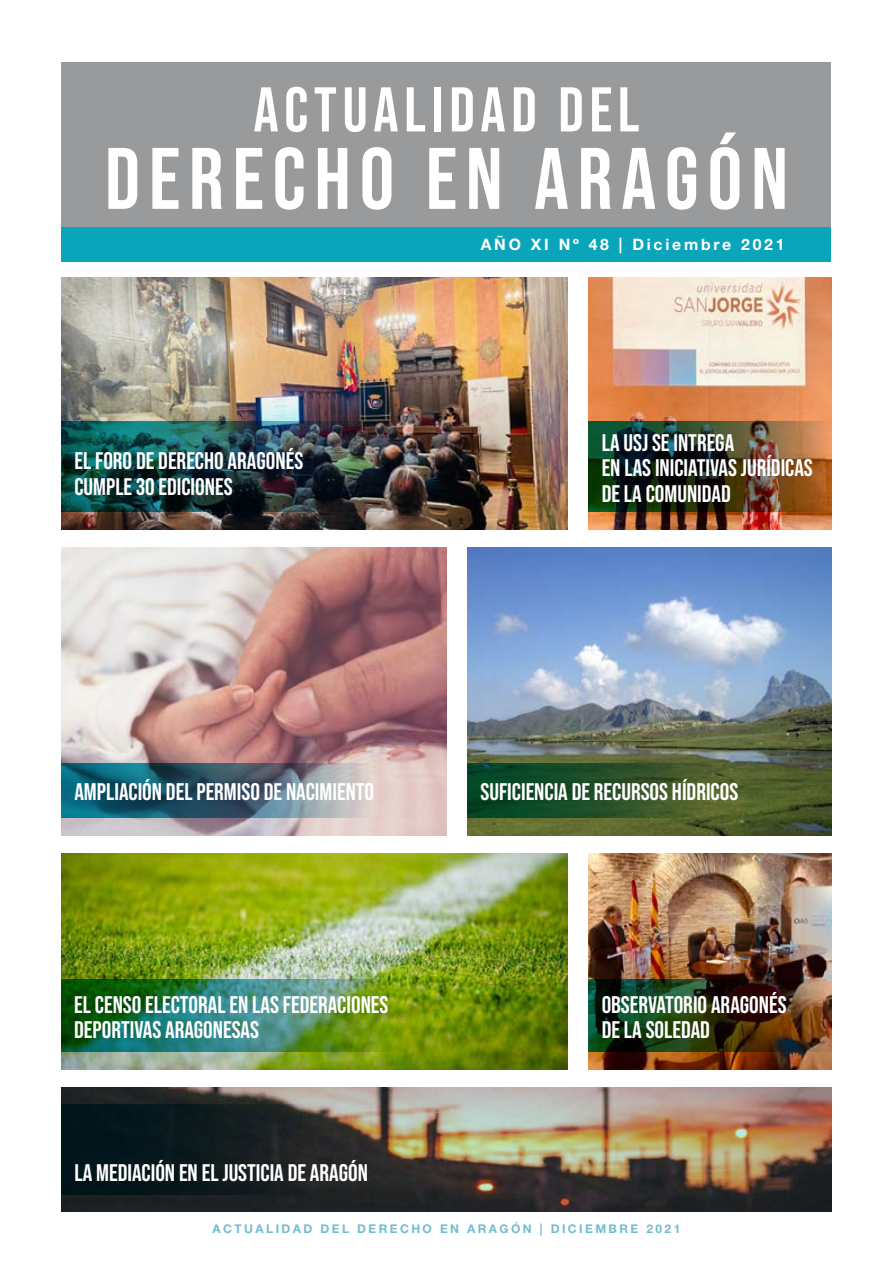
<style>
.page{position:relative;width:893px;height:1263px;background:#fff}
.page>*{position:absolute;margin:0;border:0;box-sizing:border-box;transform-origin:0 0}
.t1{font:700 87px "Bebas Neue Pro";letter-spacing:.1em;color:#fff}
.t2{font:700 63px "Bebas Neue Pro";letter-spacing:.09em;color:#fff}
.t3{font:700 24px/25.5px "Bebas Neue Pro";color:#fff}
.t4{font:700 15.75px "Helvetica Neue LT Pro";letter-spacing:.175em;color:#fff}
.t5{font:700 12px "Helvetica Neue LT Pro";letter-spacing:.2em;color:#72bdce}
</style>
<div class="page">
<div style="left:62px;top:62px;width:769px;height:165px;background:#999a9c"></div>
<div style="left:62px;top:227px;width:769px;height:34px;background:#0ba5bb"></div>
<img style="left:62px;top:1088px;width:769px;height:124px">
<img style="left:62px;top:548px;width:384px;height:288px">
<img style="left:62px;top:854px;width:506px;height:216px">
<img style="left:468px;top:548px;width:363px;height:288px">
<img style="left:589px;top:278px;width:242px;height:252px">
<img style="left:62px;top:278px;width:506px;height:252px">
<img style="left:589px;top:854px;width:242px;height:216px">
<svg style="left:62px;top:764px;width:309px;height:54px;background:#476f7e"></svg>
<svg style="left:468px;top:764px;width:242px;height:54px;background:#234f28"></svg>
<img style="left:62px;top:422px;width:339px;height:90px">
<img style="left:589px;top:422px;width:242px;height:90px">
<img style="left:62px;top:980px;width:339px;height:72px">
<img style="left:589px;top:980px;width:242px;height:72px">
<div style="left:62px;top:1105px;width:242px;height:90px;background:linear-gradient(to right,#001218,#1f2224)"></div>
<h2 class="t2" style="left:254px;top:74px;width:387px">ACTUALIDAD DEL</h2>
<h1 class="t1" style="left:105px;top:129px;width:685px">DERECHO EN ARAGÓN</h1>
<p class="t4" style="left:481px;top:235px;width:305px">AÑO XI Nº 48 | Diciembre 2021</p>
<p class="t3" style="left:74px;top:448px;width:230px">EL FORO DE DERECHO ARAGONÉS<br>CUMPLE 30 EDICIONES</p>
<p class="t3" style="left:602px;top:429px;width:213px">LA USJ SE INTREGA<br>EN LAS INICIATIVAS JURÍDICAS<br>DE LA COMUNIDAD</p>
<p class="t3" style="left:74px;top:779px;width:301px">AMPLIACIÓN DEL PERMISO DE NACIMIENTO</p>
<p class="t3" style="left:480px;top:779px;width:259px">SUFICIENCIA DE RECURSOS HÍDRICOS</p>
<p class="t3" style="left:74px;top:991px;width:316px">EL CENSO ELECTORAL EN LAS FEDERACIONES<br>DEPORTIVAS ARAGONESAS</p>
<p class="t3" style="left:602px;top:991px;width:186px">OBSERVATORIO ARAGONÉS<br>DE LA SOLEDAD</p>
<p class="t3" style="left:74px;top:1160px;width:295px">LA MEDIACIÓN EN EL JUSTICIA DE ARAGÓN</p>
<p class="t5" style="left:213px;top:1221px;width:469px">ACTUALIDAD DEL DERECHO EN ARAGÓN | DICIEMBRE 2021</p>
</div>
